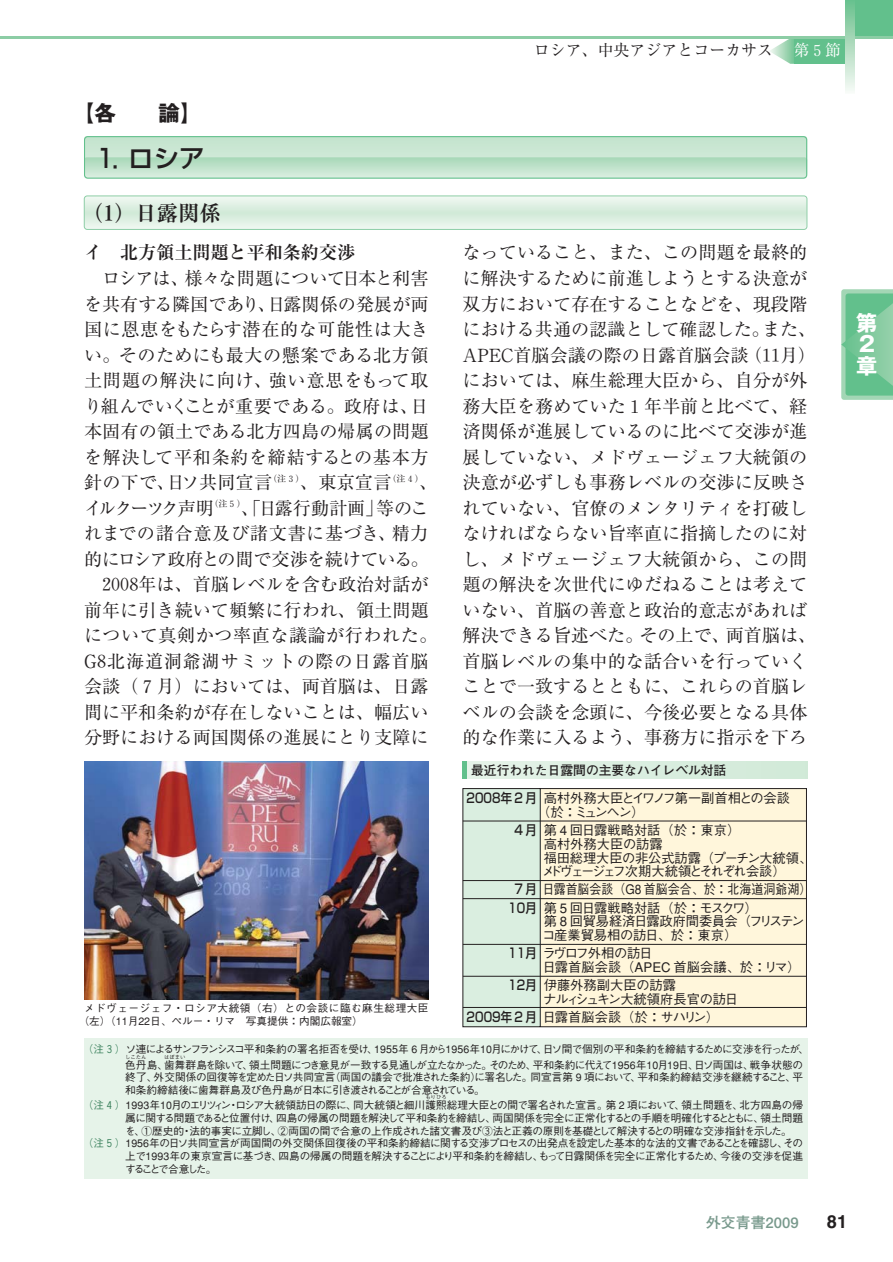
<style>
.page{position:relative;width:893px;height:1262px;background:#fff}
.page>*{position:absolute;margin:0;border:0;box-sizing:border-box;transform-origin:0 0}
.t1{font:500 25.5px "Shin Go";color:#231f20}
.t2{font:700 21.3px "Ryumin";color:#231f20}
.t3{font:700 21.3px "Gothic MB101";color:#231f20}
.t4{font:700 21.3px/21.3px "Gothic MB101";color:#fff;text-align:justify}
.t5{font:18.15px/25.5px "Ryumin";letter-spacing:.005em;color:#231f20;text-align:center}
.t6{font:700 18.15px "Ryumin";color:#231f20}
.t7{font:18.15px "Midashi Go MB31";color:#231f20}
.t8{font:15.9px "Ryumin";color:#231f20}
.t9{font:15.9px "Ryumin";color:#fff}
.t10{font:700 14.85px "Futo Go B101";color:#78998c}
.t11{font:500 13.35px/13.8px "Gothic BBB";letter-spacing:-.01em;color:#231f20}
.t12{font:500 13.35px/18px "Gothic BBB";letter-spacing:-.01em;color:#231f20;scale:.9 1}
.t13{font:500 13.35px/13.8px "Gothic BBB";letter-spacing:-.08em;color:#231f20}
.t14{font:500 13.35px "Gothic BBB";letter-spacing:-.035em;color:#231f20}
.t15{font:500 13.35px "Shin Go";color:#231f20;scale:.85 1}
.t16{font:700 12.75px "Futo Go B101";color:#231f20}
.t17{font:500 10.65px "Gothic BBB";letter-spacing:-.025em;color:#231f20}
.t18{font:500 10.65px/15.9px "Gothic BBB";letter-spacing:-.06em;color:#231f20}
.t19{font:500 10.65px/12.8px "Gothic BBB";letter-spacing:-.055em;color:#231f20}
.t20{font:500 10.65px "Gothic BBB";letter-spacing:-.05em;color:#231f20}
.t21{font:500 10.65px/12.8px "Gothic BBB";letter-spacing:.045em;color:#231f20}
.t22{font:500 10.65px "Gothic BBB";letter-spacing:-.2em;color:#231f20}
.t23{font:500 5.25px "Gothic BBB";letter-spacing:.005em;color:#231f20}
.s1{font-family:"Ryumin Num"}
.s2{font-family:"Shin Go"}
.s3{color:#3c825e}
</style>
<div class="page">
<svg style="left:769px;top:38px;width:25px;height:26px"></svg>
<div style="left:794px;top:38px;width:51px;height:26px;background:#62c08c"></div>
<div style="left:845px;top:0;width:47px;height:38px;background:#62c08c"></div>
<hr style="left:0;top:36px;width:892px;height:2px;background:#8ccda5">
<svg style="left:845px;top:4px;width:9px;height:87px"></svg>
<svg style="left:841px;top:289px;width:51px;height:111px;background:#79c79a"></svg>
<div style="left:84px;top:136px;width:723px;height:43px;background:#cae6d3;border-radius:3px"></div>
<svg style="left:84px;top:157px;width:723px;height:19px"></svg>
<div style="left:84px;top:136px;width:723px;height:43px;border:1px solid #62c08c;border-radius:3px"></div>
<svg style="left:84px;top:196px;width:722px;height:33px;background:#dff0e3"></svg>
<div style="left:84px;top:196px;width:723px;height:34px;border:1px solid #8ccda5;border-radius:3px"></div>
<div style="left:84px;top:1037px;width:723px;height:141px;background:#e6f3e9"></div>
<svg style="left:462px;top:788px;width:344px;height:239px;background:#f3f0d8"></svg>
<hr style="left:463px;top:976px;width:343px;height:1px;background:#231f20">
<hr style="left:463px;top:1007px;width:343px;height:1px;background:#231f20">
<hr style="left:463px;top:944px;width:343px;height:1px;background:#231f20">
<hr style="left:463px;top:898px;width:343px;height:1px;background:#231f20">
<hr style="left:463px;top:880px;width:343px;height:1px;background:#231f20">
<hr style="left:463px;top:820px;width:343px;height:1px;background:#231f20">
<div style="left:467px;top:761px;width:340px;height:17px;background:#dbeee0"></div>
<div style="left:462px;top:761px;width:5px;height:17px;background:#62c08c"></div>
<img style="left:84px;top:761px;width:344px;height:238px">
<p class="t8" style="left:534px;top:45px;width:241px">ロシア、中央アジアとコーカサス</p>
<p class="t9" style="left:793px;top:45px;width:49px">第５節</p>
<p class="t3" style="left:73px;top:105px;width:129px">【各　　論】</p>
<h1 class="t1" style="left:92px;top:149px;width:114px">１．ロシア</h1>
<p class="t2" style="left:82px;top:206px;width:140px">（１）日露関係</p>
<p class="t6" style="left:84px;top:246px;width:273px">イ　北方領土問題と平和条約交渉</p>
<p class="t5" style="left:84px;top:268px;width:355px">ロシアは、様々な問題について日本と利害<br>を共有する隣国であり、日露関係の発展が両国に恩恵をもたらす潜在的な可能性は大きい。そのためにも最大の懸案である北方領土問題の解決に向け、強い意思をもって取り組んでいくことが重要である。政府は、日本固有の領土である北方四島の帰属の問題を解決して平和条約を締結するとの基本方針の下で、日ソ共同宣言<sup>（注３）</sup>、東京宣言<sup>（注４）</sup>、イルクーツク声明<sup>（注５）</sup>、「日露行動計画」等のこれまでの諸合意及び諸文書に基づき、精力的にロシア政府との間で交渉を続けている。<br><span class="s1">2008</span>年は、首脳レベルを含む政治対話が<br>前年に引き続いて頻繁に行われ、領土問題について真剣かつ率直な議論が行われた。<br>G<span class="s1">8</span>北海道洞爺湖サミットの際の日露首脳会談（７月）においては、両首脳は、日露間に平和条約が存在しないことは、幅広い分野における両国関係の進展にとり支障に</p>
<p class="t21" style="left:79px;top:1003px;width:351px;text-indent:5px">メドヴェージェフ・ロシア大統領（右）との会談に臨む麻生総理大臣（左）（11月22日、ペルー・リマ　写真提供：内閣広報室）</p>
<p class="t5" style="left:462px;top:242px;width:355px;text-align:left">なっていること、また、この問題を最終的に解決するために前進しようとする決意が双方において存在することなどを、現段階における共通の認識として確認した。また、<br>APEC首脳会議の際の日露首脳会談（<span class="s1">11</span>月）においては、麻生総理大臣から、自分が外務大臣を務めていた１年半前と比べて、経済関係が進展しているのに比べて交渉が進展していない、メドヴェージェフ大統領の決意が必ずしも事務レベルの交渉に反映されていない、官僚のメンタリティを打破しなければならない旨率直に指摘したのに対し、メドヴェージェフ大統領から、この問題の解決を次世代にゆだねることは考えていない、首脳の善意と政治的意志があれば解決できる旨述べた。その上で、両首脳は、首脳レベルの集中的な話合いを行っていくことで一致するとともに、これらの首脳レベルの会談を念頭に、今後必要となる具体的な作業に入るよう、事務方に指示を下ろ</p>
<p class="t16" style="left:471px;top:765px;width:257px">最近行われた日露間の主要なハイレベル対話</p>
<p class="t15" style="left:466px;top:793px;width:84px">2008年 2 月</p>
<p class="t15" style="left:514px;top:825px;width:28px">4月</p>
<p class="t13" style="left:537px;top:793px;width:254px;text-indent:7px">高村外務大臣とイワノフ第一副首相との会談（於：ミュンヘン）</p>
<p class="t11" style="left:542px;top:824px;width:272px">第 4 回日露戦略対話（於：東京）<br>高村外務大臣の訪露<br>福田総理大臣の非公式訪露（プーチン大統領、メドヴェージェフ次期大統領とそれぞれ会談）</p>
<p class="t12" style="left:543px;top:882px;width:299px;text-indent:-29px"><span class="s2">7 月</span>日露首脳会談（G8 首脳会合、於：北海道洞爺湖）第 5 回日露戦略対話（於：モスクワ）</p>
<p class="t11" style="left:542px;top:916px;width:264px">第 8 回貿易経済日露政府間委員会（フリステンコ産業貿易相の訪日、於：東京）</p>
<p class="t11" style="left:542px;top:948px;width:259px;text-indent:-34px"><span class="s2">11月</span>ラヴロフ外相の訪日<br>日露首脳会談（APEC 首脳会議、於：リマ）</p>
<p class="t11" style="left:543px;top:980px;width:196px">伊藤外務副大臣の訪露<br>ナルィシュキン大統領府長官の訪日</p>
<p class="t14" style="left:466px;top:1012px;width:254px"><span class="s2">2009年 2 月</span>日露首脳会談（於：サハリン）</p>
<p class="t15" style="left:508px;top:902px;width:35px">10月</p>
<p class="t15" style="left:508px;top:980px;width:35px">12月</p>
<p class="t18" style="left:125px;top:1042px;width:684px;text-indent:-42px"><span class="s3">（注３）</span>ソ連によるサンフランシスコ平和条約の署名拒否を受け、1955年 6 月から1956年10月にかけて、日ソ間で個別の平和条約を締結するために交渉を行ったが、色丹島、歯舞群島を除いて、領土問題につき意見が一致する見通しが立たなかった。そのため、平和条約に代えて1956年10月19日、日ソ両国は、戦争状態の</p>
<p class="t23" style="left:125px;top:1055px;width:23px">しこたん</p>
<p class="t23" style="left:164px;top:1055px;width:23px">はぼまい</p>
<p class="t19" style="left:125px;top:1072px;width:679px">終了、外交関係の回復等を定めた日ソ共同宣言（両国の議会で批准された条約）に署名した。同宣言第 9 項において、平和条約締結交渉を継続すること、平和条約締結後に歯舞群島及び色丹島が日本に引き渡されることが合意されている。</p>
<p class="t17" style="left:83px;top:1101px;width:721px"><span class="s3">（注４）</span>1993年10月のエリツィン・ロシア大統領訪日の際に、同大統領と細川護熙総理大臣との間で署名された宣言。第 2 項において、領土問題を、北方四島の帰</p>
<p class="t23" style="left:425px;top:1095px;width:23px">もりひろ</p>
<p class="t20" style="left:125px;top:1113px;width:679px">属に関する問題であると位置付け、四島の帰属の問題を解決して平和条約を締結し、両国関係を完全に正常化するとの手順を明確化するとともに、領土問題</p>
<p class="t17" style="left:125px;top:1126px;width:667px">を、①歴史的・法的事実に立脚し、②両国の間で合意の上作成された諸文書及び③法と正義の原則を基礎として解決するとの明確な交渉指針を示した。</p>
<p class="t17" style="left:83px;top:1139px;width:721px"><span class="s3">（注５）</span>1956年の日ソ共同宣言が両国間の外交関係回復後の平和条約締結に関する交渉プロセスの出発点を設定した基本的な法的文書であることを確認し、その</p>
<p class="t17" style="left:125px;top:1152px;width:679px">上で1993年の東京宣言に基づき、四島の帰属の問題を解決することにより平和条約を締結し、もって日露関係を完全に正常化するため、今後の交渉を促進</p>
<p class="t22" style="left:125px;top:1164px;width:92px">することで合意した。</p>
<p class="t4" style="left:856px;top:315px;width:23px">第2章</p>
<p class="t10" style="left:706px;top:1217px;width:94px">外交青書2009</p>
<p class="t7" style="left:826px;top:1214px;width:22px">81</p>
</div>
